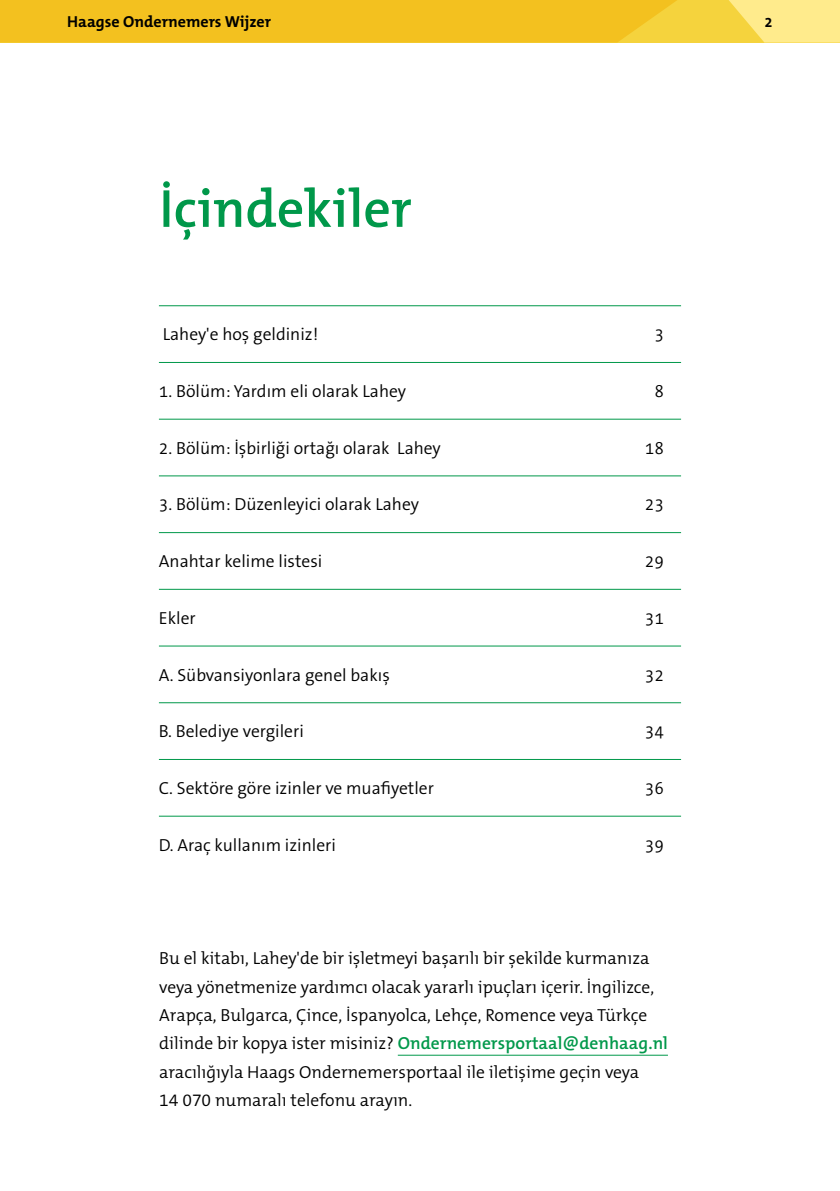
<style>
.page{position:relative;width:840px;height:1191px;background:#fff}
.page>*{position:absolute;margin:0;border:0;box-sizing:border-box;transform-origin:0 0}
.t1{font:600 54px "The Mix B W6";color:#00984a}
.t2{font:300 17.6px/28.4px "The Mix B W4";color:#000}
.t3{font:300 17.6px "The Sans B W4";color:#000}
.t4{font:600 17.6px "The Mix B W6";color:#00984a}
.t5{font:700 16px "The Mix B W7";color:#000}
.t6{font:700 15px "The Sans B W7";color:#000}
.s1{font-family:"The Mix B W4";font-weight:300;color:#000}
</style>
<div class="page">
<svg style="left:714px;top:0;width:125px;height:43px;background:#fce476"></svg>
<svg style="left:0;top:0;width:701px;height:43px;background:#f3c221"></svg>
<hr style="left:397px;top:1054px;width:270px;height:1px;background:#00984a">
<hr style="left:159px;top:305px;width:521px;height:1px;background:#00984a">
<hr style="left:159px;top:362px;width:521px;height:1px;background:#00984a">
<hr style="left:159px;top:419px;width:521px;height:1px;background:#00984a">
<hr style="left:159px;top:475px;width:521px;height:1px;background:#00984a">
<hr style="left:159px;top:532px;width:521px;height:1px;background:#00984a">
<hr style="left:159px;top:589px;width:521px;height:1px;background:#00984a">
<hr style="left:159px;top:645px;width:521px;height:1px;background:#00984a">
<hr style="left:159px;top:702px;width:521px;height:1px;background:#00984a">
<hr style="left:159px;top:759px;width:521px;height:1px;background:#00984a">
<hr style="left:159px;top:815px;width:521px;height:1px;background:#00984a">
<p class="t5" style="left:67px;top:12px;width:205px">Haagse Ondernemers Wijzer</p>
<p class="t6" style="left:764px;top:12px;width:10px">2</p>
<h1 class="t1" style="left:159px;top:174px;width:254px">İçindekiler</h1>
<p class="t3" style="left:163px;top:323px;width:157px">Lahey'e hoş geldiniz!</p>
<p class="t3" style="left:654px;top:323px;width:11px">3</p>
<p class="t3" style="left:159px;top:380px;width:248px">1. Bölüm: Yardım eli olarak Lahey</p>
<p class="t3" style="left:654px;top:380px;width:11px">8</p>
<p class="t3" style="left:159px;top:436px;width:283px">2. Bölüm: İşbirliği ortağı olarak Lahey</p>
<p class="t3" style="left:644px;top:436px;width:21px">18</p>
<p class="t3" style="left:159px;top:493px;width:261px">3. Bölüm: Düzenleyici olarak Lahey</p>
<p class="t3" style="left:644px;top:493px;width:21px">23</p>
<p class="t3" style="left:159px;top:550px;width:165px">Anahtar kelime listesi</p>
<p class="t3" style="left:644px;top:550px;width:21px">29</p>
<p class="t3" style="left:159px;top:606px;width:38px">Ekler</p>
<p class="t3" style="left:644px;top:606px;width:21px">31</p>
<p class="t3" style="left:159px;top:663px;width:232px">A. Sübvansiyonlara genel bakış</p>
<p class="t3" style="left:644px;top:663px;width:21px">32</p>
<p class="t3" style="left:159px;top:720px;width:146px">B. Belediye vergileri</p>
<p class="t3" style="left:644px;top:720px;width:21px">34</p>
<p class="t3" style="left:159px;top:777px;width:276px">C. Sektöre göre izinler ve muafiyetler</p>
<p class="t3" style="left:644px;top:777px;width:21px">36</p>
<p class="t3" style="left:159px;top:833px;width:178px">D. Araç kullanım izinleri</p>
<p class="t3" style="left:644px;top:833px;width:21px">39</p>
<p class="t2" style="left:159px;top:944px;width:496px">Bu el kitabı, Lahey'de bir işletmeyi başarılı bir şekilde kurmanıza veya yönetmenize yardımcı olacak yararlı ipuçları içerir. İngilizce,<br>Arapça, Bulgarca, Çince, İspanyolca, Lehçe, Romence veya Türkçe</p>
<p class="t4" style="left:159px;top:1032px;width:510px"><span class="s1">dilinde bir kopya ister misiniz?</span> Ondernemersportaal@denhaag.nl</p>
<p class="t2" style="left:159px;top:1057px;width:481px">aracılığıyla Haags Ondernemersportaal ile iletişime geçin veya<br>14 070 numaralı telefonu arayın.</p>
</div>
